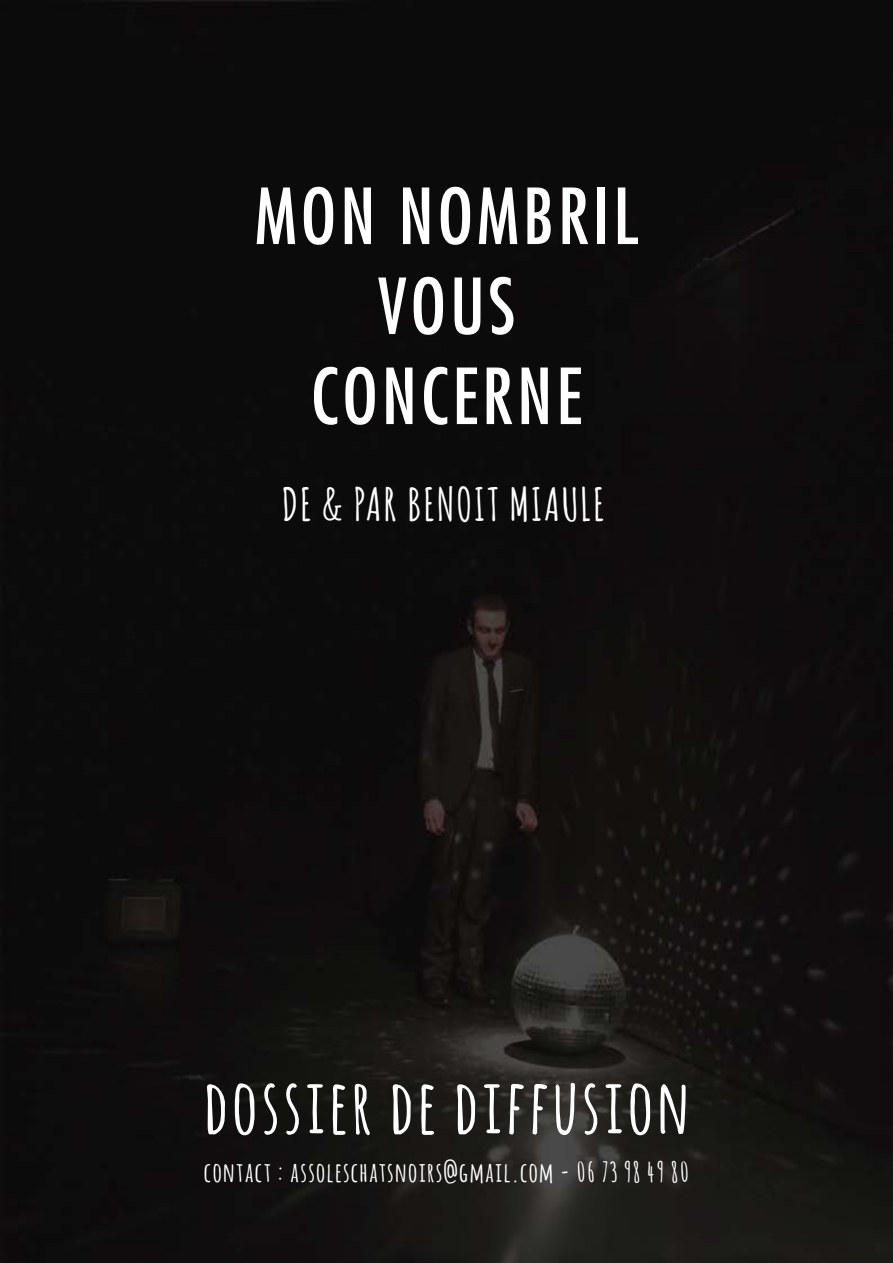
<style>
.page{position:relative;width:893px;height:1263px;background:#fff}
.page>*{position:absolute;margin:0;border:0;box-sizing:border-box;transform-origin:0 0}
.t1{font:500 condensed 75px/90px "Futura";letter-spacing:.05em;color:#fff;text-align:center}
.t2{font:700 75px "Amatic";letter-spacing:.075em;color:#fff}
.t3{font:500 condensed 72px "Futura";letter-spacing:.025em;color:#fff;scale:1.1 1}
.t4{font:700 45px "Amatic";letter-spacing:.075em;color:#fff}
.t5{font:700 27px "Amatic";letter-spacing:.075em;color:#fff}
</style>
<div class="page">
<img style="left:0;top:0;width:893px;height:1263px">
<h1 class="t1" style="left:255px;top:171px;width:385px">MON NOMBRIL<br>VOUS<br>CONCERNE</h1>
<h2 class="t3" style="left:230px;top:185px;width:394px">VOUS CONCERNE</h2>
<h3 class="t4" style="left:283px;top:472px;width:322px">DE &amp; PAR BENOIT MIAULE</h3>
<h1 class="t2" style="left:205px;top:1053px;width:485px">dossier de diffusion</h1>
<p class="t5" style="left:204px;top:1152px;width:486px">contact : assoleschatsnoirs@gmail.com - 06 73 98 49 80</p>
</div>
